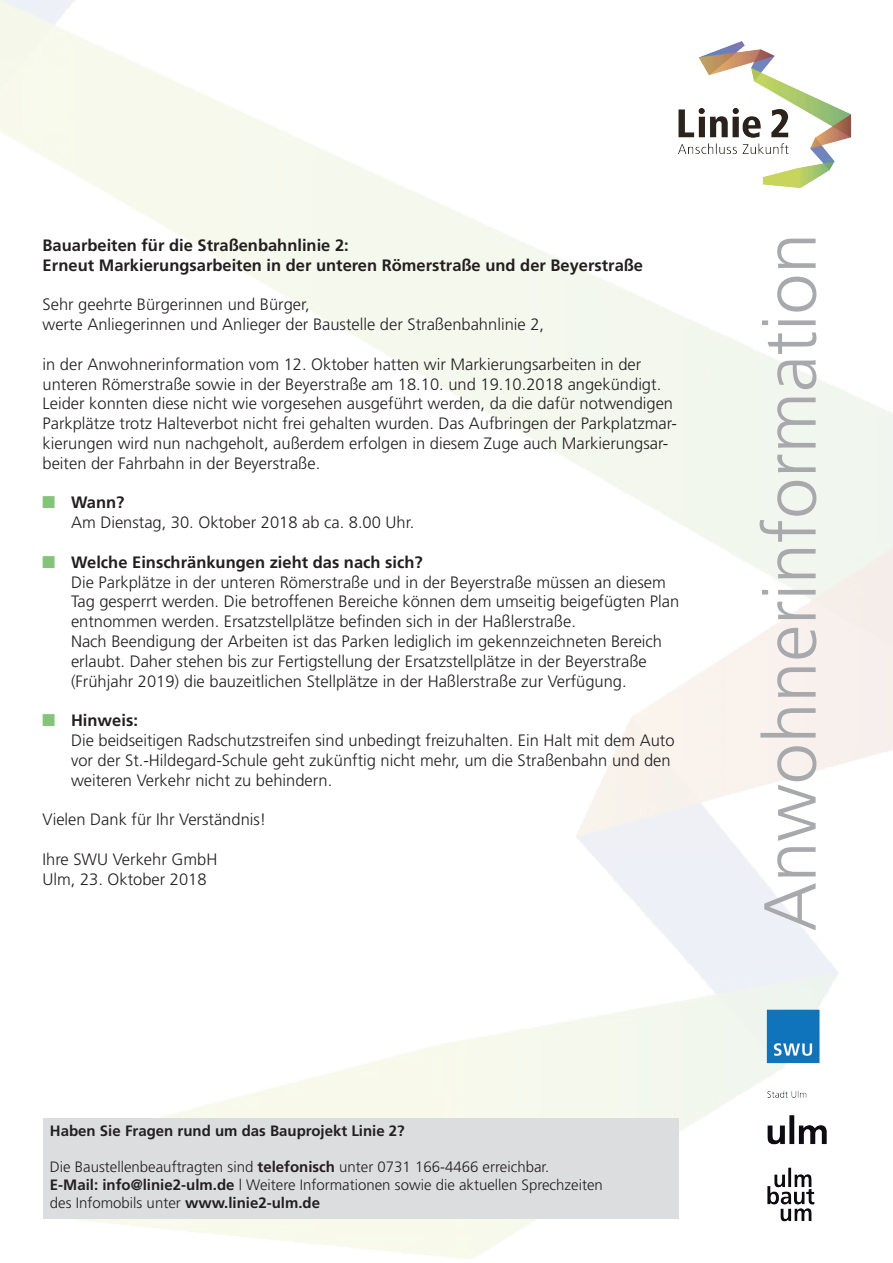
<style>
.page{position:relative;width:893px;height:1263px;background:#fff}
.page>*{position:absolute;margin:0;border:0;box-sizing:border-box;transform-origin:0 0}
.t1{font:300 73.5px "Frutiger";color:#a8a9ad}
.t2{font:300 16.5px/19.8px "Frutiger";color:#231f20}
.t3{font:700 16.5px/19.8px "Frutiger";color:#231f20}
.t4{font:300 15px/18px "Frutiger";color:#231f20}
.t5{font:700 15px "Frutiger";color:#231f20}
.s1{font-family:"Monotype Sorts";font-weight:400;color:#83c478}
.s2{font-weight:700}
</style>
<div class="page">
<img style="left:678px;top:41px;width:174px;height:148px">
<img style="left:751px;top:994px;width:76px;height:85px">
<img style="left:755px;top:1075px;width:72px;height:70px">
<img style="left:767px;top:1167px;width:48px;height:55px">
<div style="left:44px;top:1118px;width:635px;height:101px;background:#dcdddf"></div>
<p class="t3" style="left:43px;top:235px;width:602px">Bauarbeiten für die Straßenbahnlinie 2:<br>Erneut Markierungsarbeiten in der unteren Römerstraße und der Beyerstraße</p>
<p class="t2" style="left:43px;top:295px;width:503px">Sehr geehrte Bürgerinnen und Bürger,<br>werte Anliegerinnen und Anlieger der Baustelle der Straßenbahnlinie 2,</p>
<p class="t2" style="left:43px;top:354px;width:636px">in der Anwohnerinformation vom 12. Oktober hatten wir Markierungsarbeiten in der unteren Römerstraße sowie in der Beyerstraße am 18.10. und 19.10.2018 angekündigt.<br>Leider konnten diese nicht wie vorgesehen ausgeführt werden, da die dafür notwendigen Parkplätze trotz Halteverbot nicht frei gehalten wurden. Das Aufbringen der Parkplatzmar&shy;kierungen wird nun nachgeholt, außerdem erfolgen in diesem Zuge auch Markierungsar&shy;beiten der Fahrbahn in der Beyerstraße.</p>
<p class="t2" style="left:71px;top:493px;width:345px;text-indent:-28px"><span class="s1">N</span> <span class="s2">Wann?<br></span>Am Dienstag, 30. Oktober 2018 ab ca. 8.00 Uhr.</p>
<p class="t2" style="left:71px;top:552px;width:610px;text-indent:-28px"><span class="s1">N</span> <span class="s2">Welche Einschränkungen zieht das nach sich?<br></span>Die Parkplätze in der unteren Römerstraße und in der Beyerstraße müssen an diesem Tag gesperrt werden. Die betroffenen Bereiche können dem umseitig beigefügten Plan entnommen werden. Ersatzstellplätze befinden sich in der Haßlerstraße.<br>Nach Beendigung der Arbeiten ist das Parken lediglich im gekennzeichneten Bereich erlaubt. Daher stehen bis zur Fertigstellung der Ersatzstellplätze in der Beyerstraße (Frühjahr 2019) die bauzeitlichen Stellplätze in der Haßlerstraße zur Verfügung.</p>
<p class="t2" style="left:71px;top:711px;width:605px;text-indent:-28px"><span class="s1">N</span> <span class="s2">Hinweis:<br></span>Die beidseitigen Radschutzstreifen sind unbedingt freizuhalten. Ein Halt mit dem Auto vor der St.-Hildegard-Schule geht zukünftig nicht mehr, um die Straßenbahn und den weiteren Verkehr nicht zu behindern.</p>
<p class="t2" style="left:43px;top:810px;width:225px">Vielen Dank für Ihr Verständnis!</p>
<p class="t2" style="left:43px;top:849px;width:176px">Ihre SWU Verkehr GmbH<br>Ulm, 23. Oktober 2018</p>
<p class="t5" style="left:50px;top:1122px;width:356px">Haben Sie Fragen rund um das Bauprojekt Linie 2?</p>
<p class="t4" style="left:50px;top:1158px;width:554px">Die Baustellenbeauftragten sind <span class="s2">telefonisch</span> unter 0731 166-4466 erreichbar.<br><span class="s2">E-Mail: info@linie2-ulm.de</span> | Weitere Informationen sowie die aktuellen Sprechzeiten des Infomobils unter <span class="s2">www.linie2-ulm.de</span></p>
<h1 class="t1" style="left:749px;top:931px;width:700px;rotate:-90deg">Anwohnerinformation</h1>
</div>
